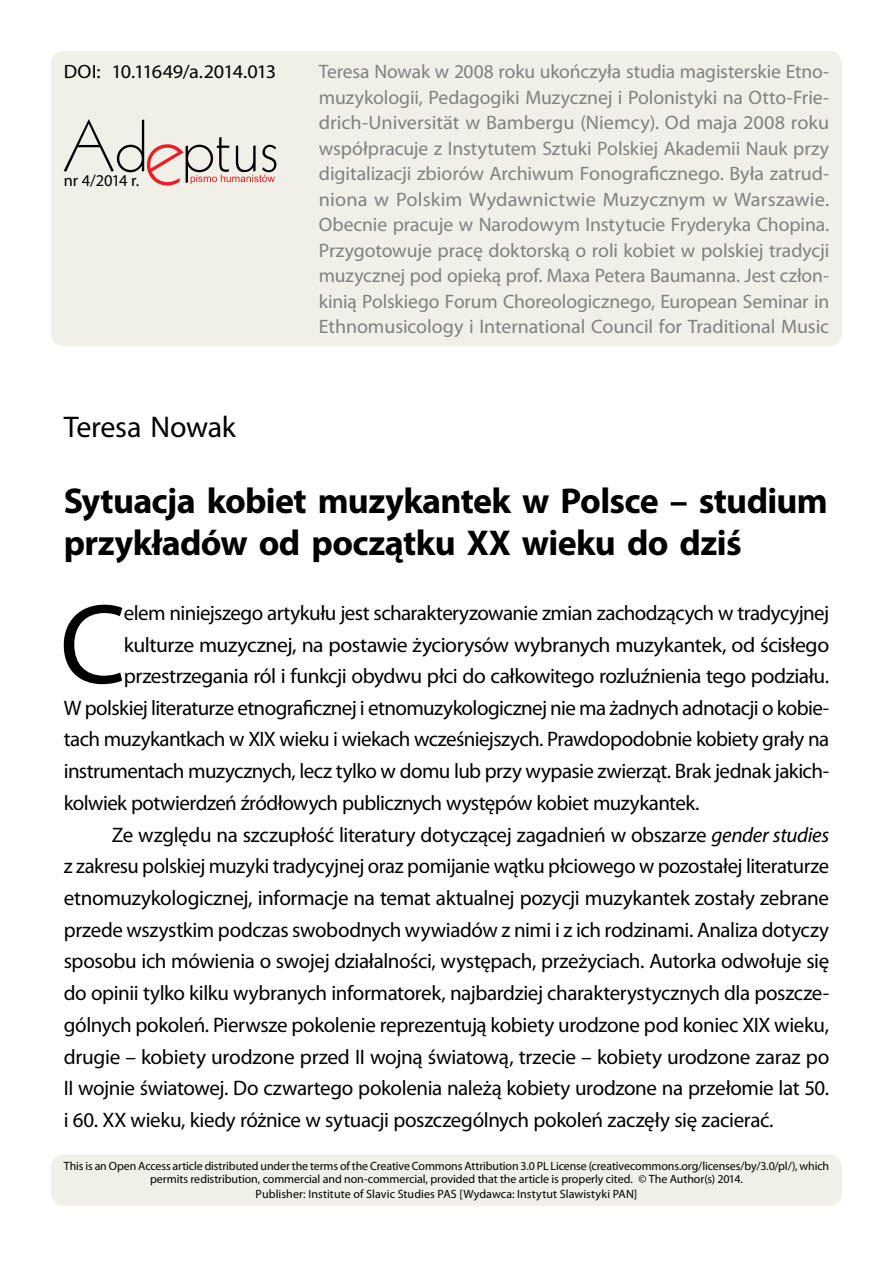
<style>
.page{position:relative;width:893px;height:1263px;background:#fff}
.page>*{position:absolute;margin:0;border:0;box-sizing:border-box;transform-origin:0 0}
.N_ormal_inicjał{font:114.45px "Myriad Pro";color:#000}
.Tytuł_artykułu{font:700 36px/42.2px "Myriad Pro";letter-spacing:-.02em;color:#000}
.Nazwisko{font:30px "Myriad Pro";letter-spacing:-.01em;color:#000}
.norm{font:21px/31.7px "Myriad Pro";letter-spacing:-.02em;color:#000;text-align:justify}
.N_ormal_inicjał-2{font:21px "Myriad Pro";letter-spacing:-.025em;color:#000}
.informacje_o_autorze{font:19.5px/25.5px "Myriad Pro";letter-spacing:-.005em;color:#808280;text-align:justify}
.indeks_DOI{font:19.35px "Myriad Pro";letter-spacing:-.04em;color:#000;scale:1.05 1}
.numer_wydania{font:16.5px "Myriad Pro";letter-spacing:-.03em;color:#000}
.notka_lioencyjna{font:12px/12.8px "Myriad Pro";letter-spacing:-.005em;color:#000;text-align:center}
.s1{font-style:italic}
</style>
<div class="page">
<div style="left:51px;top:1154px;width:791px;height:51px;background:#f0efe8;border-radius:13px"></div>
<div style="left:51px;top:51px;width:791px;height:295px;background:#f0efe8;border-radius:13px"></div>
<svg style="left:64px;top:119px;width:212px;height:67px"></svg>
<p class="indeks_DOI" style="left:64px;top:61px;width:204px">DOI: 10.11649/a.2014.013</p>
<p class="numer_wydania" style="left:64px;top:171px;width:77px">nr 4/2014 r.</p>
<p class="Nazwisko" style="left:64px;top:410px;width:174px">Teresa Nowak</p>
<p class="informacje_o_autorze" style="left:319px;top:60px;width:512px">Teresa Nowak w 2008 roku ukończyła studia magisterskie Etno&shy;muzykologii, Pedagogiki Muzycznej i Polonistyki na Otto-Frie&shy;drich-Universität w Bambergu (Niemcy). Od maja 2008 roku współpracuje z Instytutem Sztuki Polskiej Akademii Nauk przy digitalizacji zbiorów Archiwum Fonograficznego. Była zatrud&shy;niona w Polskim Wydawnictwie Muzycznym w Warszawie.<br>Obecnie pracuje w Narodowym Instytucie Fryderyka Chopina.<br>Przygotowuje pracę doktorską o roli kobiet w polskiej tradycji muzycznej pod opieką prof. Maxa Petera Baumanna. Jest człon&shy;kinią Polskiego Forum Choreologicznego, European Seminar in Ethnomusicology i International Council for Traditional Music</p>
<p class="Tytuł_artykułu" style="left:64px;top:478px;width:765px">Sytuacja kobiet muzykantek w Polsce – studium przykładów od początku XX wieku do dziś</p>
<p class="N_ormal_inicjał" style="left:60px;top:582px;width:68px">C</p>
<p class="N_ormal_inicjał-2" style="left:124px;top:601px;width:707px">elem niniejszego artykułu jest scharakteryzowanie zmian zachodzących w tradycyjnej</p>
<p class="N_ormal_inicjał-2" style="left:124px;top:633px;width:707px">kulturze muzycznej, na postawie życiorysów wybranych muzykantek, od ścisłego</p>
<p class="N_ormal_inicjał-2" style="left:124px;top:664px;width:707px">przestrzegania ról i funkcji obydwu płci do całkowitego rozluźnienia tego podziału.</p>
<p class="N_ormal_inicjał-2" style="left:64px;top:696px;width:767px">W polskiej literaturze etnograficznej i etnomuzykologicznej nie ma żadnych adnotacji o kobie-</p>
<p class="N_ormal_inicjał-2" style="left:64px;top:728px;width:767px">tach muzykantkach w XIX wieku i wiekach wcześniejszych. Prawdopodobnie kobiety grały na</p>
<p class="N_ormal_inicjał-2" style="left:64px;top:760px;width:767px">instrumentach muzycznych, lecz tylko w domu lub przy wypasie zwierząt. Brak jednak jakich-</p>
<p class="N_ormal_inicjał-2" style="left:64px;top:791px;width:637px">kolwiek potwierdzeń źródłowych publicznych występów kobiet muzykantek.</p>
<p class="norm" style="left:64px;top:819px;width:767px;text-indent:48px">Ze względu na szczupłość literatury dotyczącej zagadnień w obszarze <span class="s1">gender studies </span>z zakresu polskiej muzyki tradycyjnej oraz pomijanie wątku płciowego w pozostałej literaturze etnomuzykologicznej, informacje na temat aktualnej pozycji muzykantek zostały zebrane przede wszystkim podczas swobodnych wywiadów z nimi i z ich rodzinami. Analiza dotyczy sposobu ich mówienia o swojej działalności, występach, przeżyciach. Autorka odwołuje się do opinii tylko kilku wybranych informatorek, najbardziej charakterystycznych dla poszcze&shy;gólnych pokoleń. Pierwsze pokolenie reprezentują kobiety urodzone pod koniec XIX wieku, drugie – kobiety urodzone przed II wojną światową, trzecie – kobiety urodzone zaraz po II wojnie światowej. Do czwartego pokolenia należą kobiety urodzone na przełomie lat 50. i 60. XX wieku, kiedy różnice w sytuacji poszczególnych pokoleń zaczęły się zacierać.</p>
<p class="notka_lioencyjna" style="left:64px;top:1160px;width:767px">This is an Open Access article distributed under the terms of the Creative Commons Attribution 3.0 PL License (creativecommons.org/licenses/by/3.0/pl/), which permits redistribution, commercial and non-commercial, provided that the article is properly cited. © The Author(s) 2014.</p>
<p class="notka_lioencyjna" style="left:256px;top:1187px;width:383px">Publisher: Institute of Slavic Studies PAS [Wydawca: Instytut Slawistyki PAN]</p>
</div>
